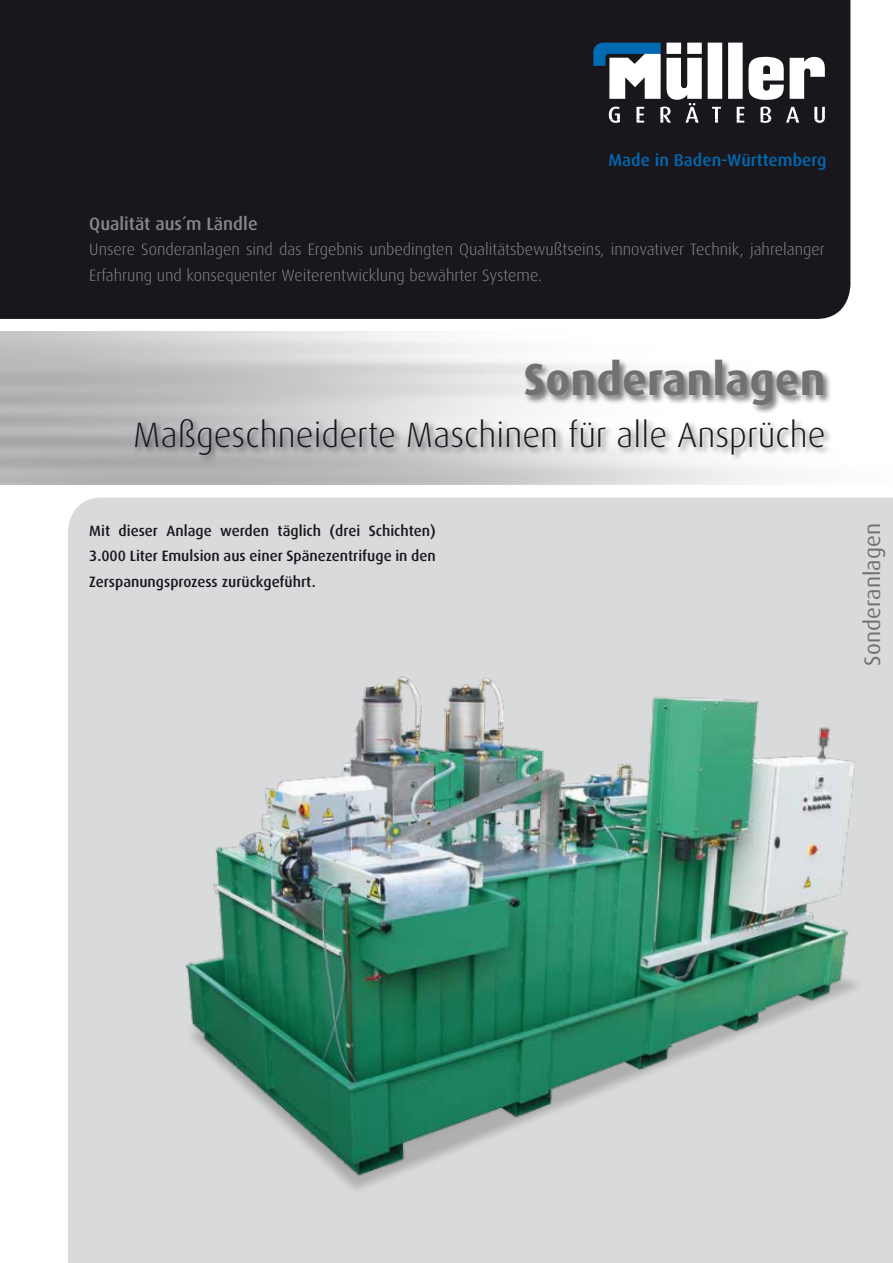
<style>
.page{position:relative;width:893px;height:1263px;background:#fff}
.page>*{position:absolute;margin:0;border:0;box-sizing:border-box;transform-origin:0 0}
.t1{font:700 45px "Dax";color:#707172}
.t2{font:300 35.25px "Dax";color:#1a171c}
.t3{font:22.5px "Dax";letter-spacing:.005em;color:#707172}
.t4{font:500 18px "Dax";color:#87888a}
.t5{font:500 17.1px "Dax";letter-spacing:.005em;color:#006ab3}
.t6{font:300 16.5px/25.5px "Dax";color:#87888a}
.t7{font:500 15px/25.5px "Dax";color:#1a171c;text-align:justify}
</style>
<div class="page">
<div style="left:68px;top:497px;width:825px;height:766px;background:#d9dadb"></div>
<div style="left:0;top:0;width:850px;height:319px;background:#1a171c"></div>
<div style="left:134px;top:359px;width:698px;height:104px;background:#1a171c;opacity:.6"></div>
<svg style="left:593px;top:43px;width:232px;height:80px"></svg>
<img style="left:89px;top:586px;width:804px;height:675px">
<p class="t5" style="left:608px;top:150px;width:220px">Made in Baden-Württemberg</p>
<p class="t4" style="left:89px;top:213px;width:170px">Qualität aus´m Ländle</p>
<p class="t6" style="left:89px;top:237px;width:737px">Unsere Sonderanlagen sind das Ergebnis unbedingten Qualitätsbewußtseins, innovativer Technik, jahrelanger<br>Erfahrung und konsequenter Weiterentwicklung bewährter Systeme.</p>
<h1 class="t1" style="left:524px;top:354px;width:303px">Sonderanlagen</h1>
<h2 class="t2" style="left:133px;top:415px;width:694px">Maßgeschneiderte Maschinen für alle Ansprüche</h2>
<p class="t7" style="left:89px;top:518px;width:348px">Mit dieser Anlage werden täglich (drei Schichten)<br>3.000 Liter Emulsion aus einer Spänezentrifuge in den Zerspanungsprozess zurückgeführt.</p>
<h3 class="t3" style="left:860px;top:666px;width:144px;rotate:-90deg">Sonderanlagen</h3>
</div>
